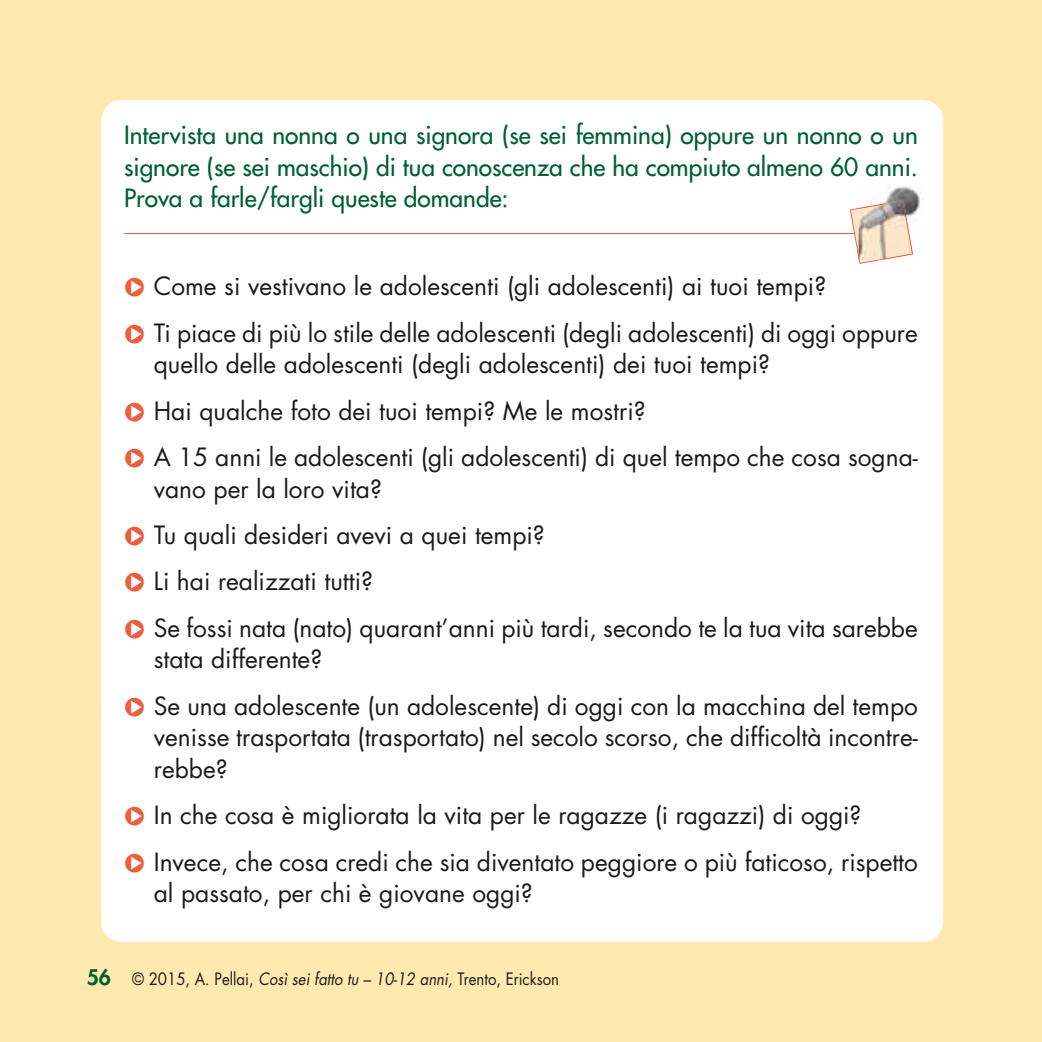
<style>
.page{position:relative;width:1042px;height:1042px;background:#fff}
.page>*{position:absolute;margin:0;border:0;box-sizing:border-box;transform-origin:0 0}
.t1{font:24.5px/46.4px "Futura Std";color:#1a1a18}
.t2{font:500 24.5px/31.5px "Futura Std";color:#005f34;text-align:justify}
.t3{font:16.62px "Futura Std";color:#1a1a18;scale:.9 1}
.s1{font-weight:800;font-size:21px;color:#005f34}
.s2{font-style:italic}
</style>
<div class="page">
<div style="left:0;top:0;width:1041px;height:1042px;background:#ffe9af"></div>
<div style="left:101px;top:100px;width:842px;height:842px;background:#fff;border-radius:21px"></div>
<hr style="left:124px;top:233px;width:769px;height:1px;background:#eb5e3f">
<svg style="left:850px;top:208px;width:37px;height:56px"></svg>
<img style="left:886px;top:186px;width:37px;height:37px">
<img style="left:858px;top:200px;width:55px;height:59px">
<p class="t2" style="left:124px;top:121px;width:795px">Intervista una nonna o una signora (se sei femmina) oppure un nonno o un signore (se sei maschio) di tua conoscenza che ha compiuto almeno 60 anni.<br>Prova a farle/fargli queste domande:</p>
<p class="t1" style="left:154px;top:265px;width:765px">Come si vestivano le adolescenti (gli adolescenti) ai tuoi tempi?<br>Ti piace di più lo stile delle adolescenti (degli adolescenti) di oggi oppure</p>
<p class="t1" style="left:154px;top:343px;width:765px">quello delle adolescenti (degli adolescenti) dei tuoi tempi?<br>Hai qualche foto dei tuoi tempi? Me le mostri?<br>A 15 anni le adolescenti (gli adolescenti) di quel tempo che cosa sogna-</p>
<p class="t1" style="left:154px;top:467px;width:765px">vano per la loro vita?<br>Tu quali desideri avevi a quei tempi?<br>Li hai realizzati tutti?<br>Se fossi nata (nato) quarant’anni più tardi, secondo te la tua vita sarebbe</p>
<p class="t1" style="left:154px;top:638px;width:765px">stata differente?<br>Se una adolescente (un adolescente) di oggi con la macchina del tempo</p>
<p class="t1" style="left:154px;top:723px;width:765px;line-height:31.5px">venisse trasportata (trasportato) nel secolo scorso, che difficoltà incontre&shy;rebbe?</p>
<p class="t1" style="left:154px;top:794px;width:765px">In che cosa è migliorata la vita per le ragazze (i ragazzi) di oggi?<br>Invece, che cosa credi che sia diventato peggiore o più faticoso, rispetto</p>
<p class="t1" style="left:154px;top:871px;width:381px">al passato, per chi è giovane oggi?</p>
<p class="t3" style="left:87px;top:971px;width:526px"><span class="s1">56</span> © 2015, A. Pellai, <span class="s2">Così sei fatto tu – 10-12 anni,</span> Trento, Erickson</p>
</div>
